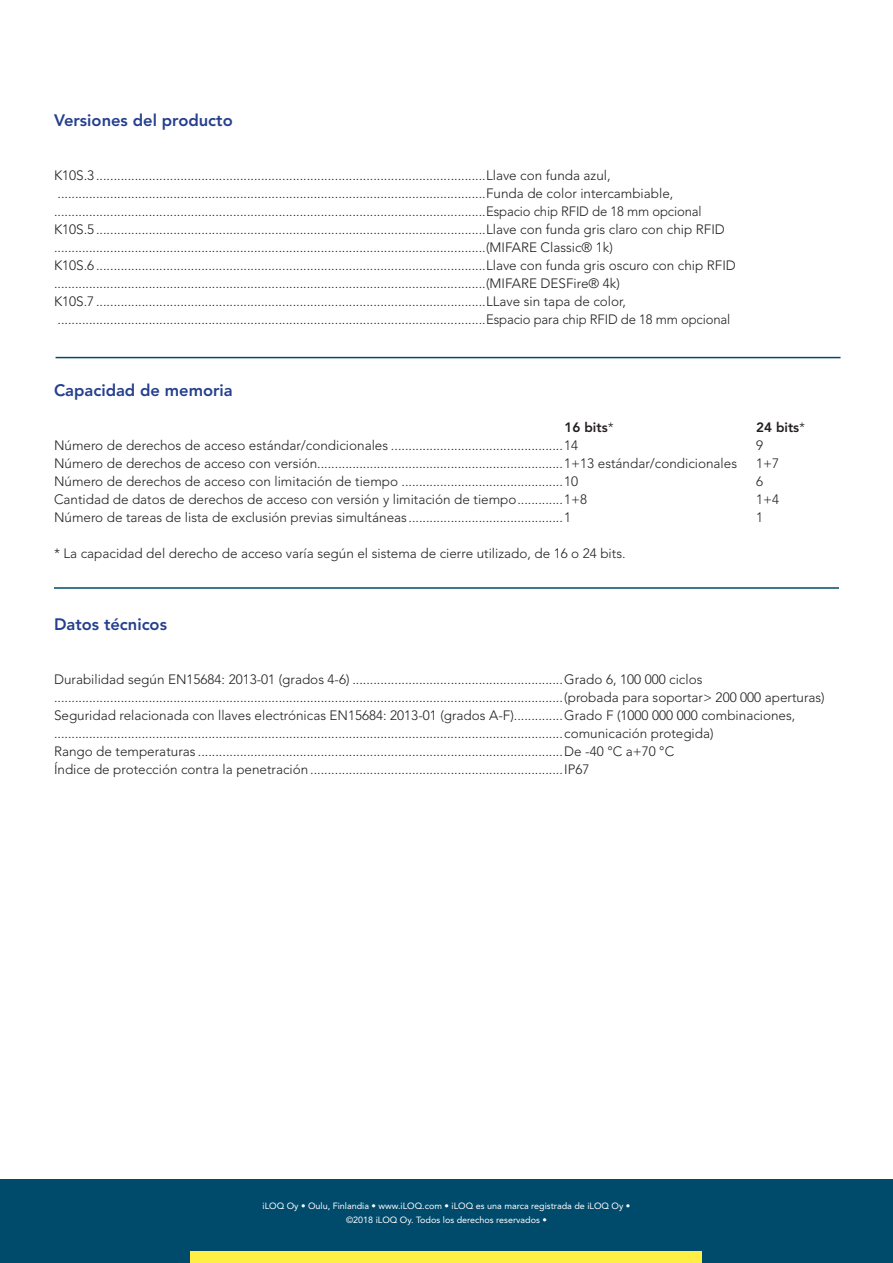
<style>
.page{position:relative;width:893px;height:1263px;background:#fff}
.page>*{position:absolute;margin:0;border:0;box-sizing:border-box;transform-origin:0 0}
.Otsikko{font:800 16.5px "Avenir LT Std";color:#253f8e}
.Taulukko{font:300 13.5px/18px "Avenir LT Std";color:#231f20}
.Otsikko-2{font:800 13.5px "Avenir LT Std";color:#231f20}
.t1{font:9px/13.5px "Avenir LT Std";color:#fff;text-align:center}
.s1{font-weight:300}
</style>
<div class="page">
<div style="left:0;top:1179px;width:893px;height:84px;background:#004b6c"></div>
<div style="left:191px;top:1252px;width:511px;height:11px;background:#ffef44"></div>
<hr style="left:56px;top:357px;width:784px;height:1px;background:#004b6c">
<hr style="left:54px;top:587px;width:785px;height:2px;background:#004b6c">
<p class="Otsikko" style="left:54px;top:111px;width:180px">Versiones del producto</p>
<p class="Taulukko" style="left:54px;top:166px;width:558px">K10S.3 ...............................................................................................................Llave con funda azul,</p>
<p class="Taulukko" style="left:58px;top:184px;width:617px">..........................................................................................................................Funda de color intercambiable,</p>
<p class="Taulukko" style="left:54px;top:202px;width:649px">...........................................................................................................................Espacio chip RFID de 18 mm opcional</p>
<p class="Taulukko" style="left:54px;top:220px;width:672px">K10S.5 ...............................................................................................................Llave con funda gris claro con chip RFID</p>
<p class="Taulukko" style="left:54px;top:238px;width:560px">...........................................................................................................................(MIFARE Classic® 1k)</p>
<p class="Taulukko" style="left:54px;top:256px;width:683px">K10S.6 ...............................................................................................................Llave con funda gris oscuro con chip RFID</p>
<p class="Taulukko" style="left:54px;top:274px;width:567px">...........................................................................................................................(MIFARE DESFire® 4k)</p>
<p class="Taulukko" style="left:54px;top:292px;width:573px">K10S.7 ...............................................................................................................LLave sin tapa de color,</p>
<p class="Taulukko" style="left:58px;top:310px;width:674px">..........................................................................................................................Espacio para chip RFID de 18 mm opcional</p>
<p class="Otsikko" style="left:54px;top:381px;width:180px">Capacidad de memoria</p>
<p class="Otsikko-2" style="left:564px;top:419px;width:51px">16 bits<span class="s1">*</span></p>
<p class="Otsikko-2" style="left:756px;top:419px;width:51px">24 bits<span class="s1">*</span></p>
<p class="Taulukko" style="left:54px;top:436px;width:526px">Número de derechos de acceso estándar/condicionales .................................................14</p>
<p class="Taulukko" style="left:756px;top:436px;width:9px">9</p>
<p class="Taulukko" style="left:54px;top:454px;width:685px">Número de derechos de acceso con versión......................................................................1+13 estándar/condicionales</p>
<p class="Taulukko" style="left:756px;top:454px;width:25px">1+7</p>
<p class="Taulukko" style="left:54px;top:472px;width:526px">Número de derechos de acceso con limitación de tiempo ..............................................10</p>
<p class="Taulukko" style="left:756px;top:472px;width:9px">6</p>
<p class="Taulukko" style="left:54px;top:490px;width:535px">Cantidad de datos de derechos de acceso con versión y limitación de tiempo.............1+8</p>
<p class="Taulukko" style="left:756px;top:490px;width:25px">1+4</p>
<p class="Taulukko" style="left:54px;top:508px;width:519px">Número de tareas de lista de exclusión previas simultáneas ............................................1</p>
<p class="Taulukko" style="left:756px;top:508px;width:9px">1</p>
<p class="Taulukko" style="left:54px;top:544px;width:573px">* La capacidad del derecho de acceso varía según el sistema de cierre utilizado, de 16 o 24 bits.</p>
<p class="Otsikko" style="left:54px;top:615px;width:115px">Datos técnicos</p>
<p class="Taulukko" style="left:54px;top:670px;width:772px">Durabilidad según EN15684: 2013-01 (grados 4-6) ............................................................Grado 6, 100 000 ciclos .................................................................................................................................................(probada para soportar&gt; 200 000 aperturas)</p>
<p class="Taulukko" style="left:54px;top:706px;width:743px">Seguridad relacionada con llaves electrónicas EN15684: 2013-01 (grados A-F)..............Grado F (1000 000 000 combinaciones, .................................................................................................................................................comunicación protegida)</p>
<p class="Taulukko" style="left:54px;top:742px;width:622px">Rango de temperaturas ........................................................................................................De -40 °C a+70 °C</p>
<p class="Taulukko" style="left:54px;top:760px;width:537px">Índice de protección contra la penetración........................................................................IP67</p>
<p class="t1" style="left:263px;top:1199px;width:369px">iLOQ Oy • Oulu, Finlandia • www.iLOQ.com • iLOQ es una marca registrada de iLOQ Oy • ©2018 iLOQ Oy. Todos los derechos reservados •</p>
</div>
